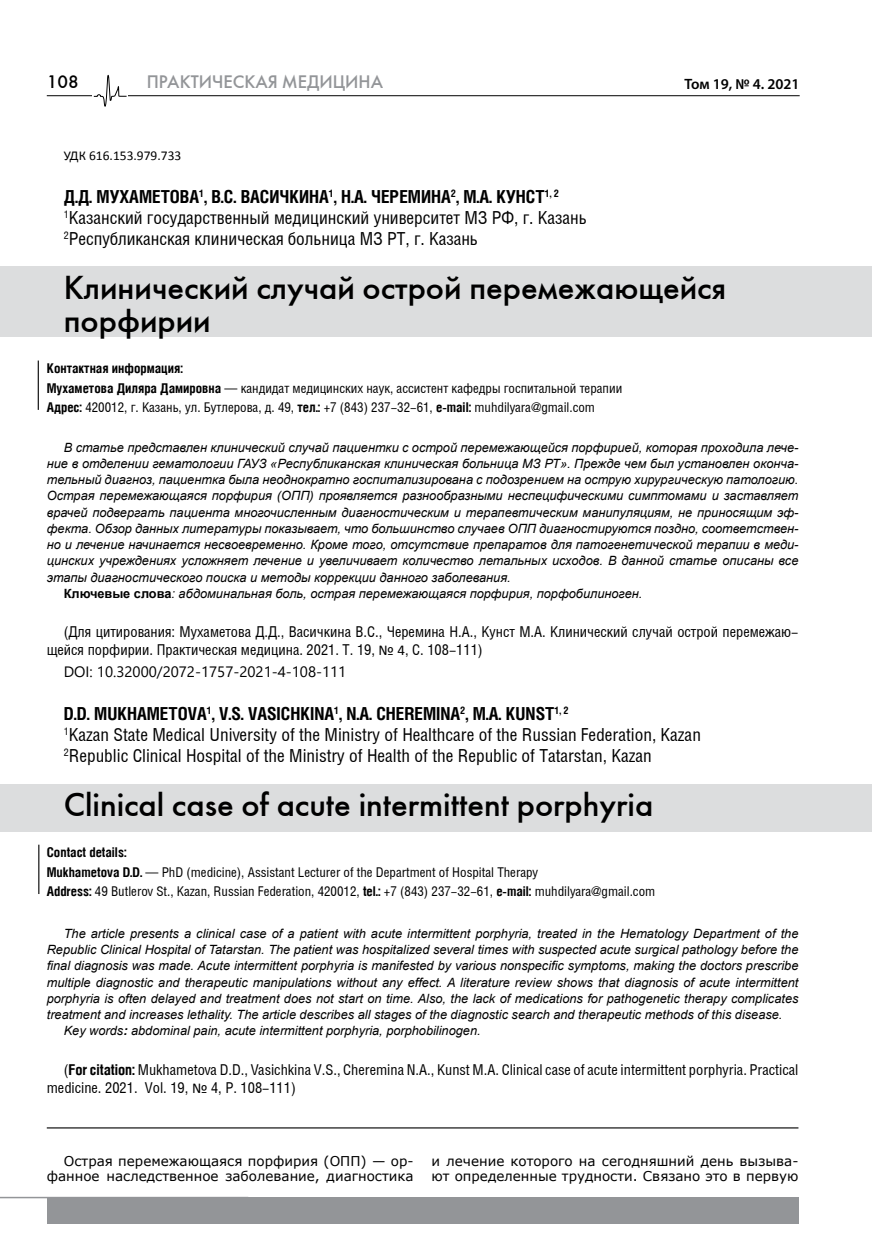
<style>
.page{position:relative;width:872px;height:1255px;background:#fff}
.page>*{position:absolute;margin:0;border:0;box-sizing:border-box;transform-origin:0 0}
.t1{font:33px/33px "Futuris C";color:#000}
.t2{font:18px/21px "Helios Cond";color:#000}
.t3{font:18px "Futuris C";color:#939598}
.t4{font:18px "Futuris C";color:#000}
.t5{font:15px/18px "Helios Cond";color:#000}
.t6{font:15px "Segoe UI";color:#000}
.t7{font:600 15px "Myriad Pro";color:#000}
.t8{font:13.5px/19.5px "Helios Cond";color:#000}
.t9{font:13.5px/15px "Verdana";color:#000;text-align:right}
.t10{font:13.5px "Calibri";color:#000}
.t11{font:italic 12.75px "Arial";color:#000}
.s1{font-weight:700}
.s2{font-weight:700;font-style:normal}
.s3{font-family:"Calibri"}
</style>
<div class="page">
<hr style="left:47px;top:95px;width:752px;height:1px;background:#000">
<div style="left:47px;top:1196px;width:751px;height:27px;background:#939598"></div>
<hr style="left:0;top:1196px;width:248px;height:2px;background:#939598">
<div style="left:93px;top:74px;width:35px;height:33px;background:#fff"></div>
<svg style="left:93px;top:74px;width:34px;height:33px"></svg>
<div style="left:0;top:266px;width:872px;height:70px;background:#dcddde"></div>
<div style="left:0;top:784px;width:872px;height:47px;background:#dcddde"></div>
<hr style="left:38px;top:360px;width:1px;height:50px;background:#000">
<hr style="left:38px;top:844px;width:1px;height:50px;background:#000">
<hr style="left:47px;top:1127px;width:751px;height:1px;background:#000">
<h2 class="t4" style="left:47px;top:71px;width:33px">108</h2>
<h2 class="t3" style="left:147px;top:71px;width:238px">ПРАКТИЧЕСКАЯ МЕДИЦИНА</h2>
<p class="t7" style="left:684px;top:75px;width:117px">Том 19, № 4. 2021</p>
<p class="t10" style="left:64px;top:147px;width:119px">УДК 616.153.979.733</p>
<h2 class="t2" style="left:64px;top:186px;width:524px"><span class="s1">Д.Д. МУХАМЕТОВА</span><sup>1</sup><span class="s1">, В.С. ВАСИЧКИНА</span><sup>1</sup><span class="s1">, Н.А. ЧЕРЕМИНА</span><sup>2</sup><span class="s1">, М.А. КУНСТ</span><sup>1,</sup> <sup>2<br></sup><sup>1</sup>Казанский государственный медицинский университет МЗ РФ, г. Казань<br><sup>2</sup>Республиканская клиническая больница МЗ РТ, г. Казань</h2>
<h1 class="t1" style="left:64px;top:271px;width:664px">Клинический случай острой перемежающейся порфирии</h1>
<p class="t8" style="left:47px;top:359px;width:577px"><span class="s1">Контактная информация:<br>Мухаметова Диляра Дамировна</span> — кандидат медицинских наук, ассистент кафедры госпитальной терапии<br><span class="s1">Адрес:</span> 420012, г. Казань, ул. Бутлерова, д. 49, <span class="s1">тел.:</span> +7 (843) 237-32-61, <span class="s1">e-mail:</span> muhdilyara@gmail.com</p>
<p class="t11" style="left:64px;top:439px;width:736px">В статье представлен клинический случай пациентки с острой перемежающейся порфирией, которая проходила лече-</p>
<p class="t11" style="left:47px;top:455px;width:753px">ние в отделении гематологии ГАУЗ «Республиканская клиническая больница МЗ РТ». Прежде чем был установлен оконча-</p>
<p class="t11" style="left:47px;top:471px;width:753px">тельный диагноз, пациентка была неоднократно госпитализирована с подозрением на острую хирургическую патологию.</p>
<p class="t11" style="left:47px;top:487px;width:753px">Острая перемежающаяся порфирия (ОПП) проявляется разнообразными неспецифическими симптомами и заставляет</p>
<p class="t11" style="left:47px;top:504px;width:753px">врачей подвергать пациента многочисленным диагностическим и терапевтическим манипуляциям, не приносящим эф-</p>
<p class="t11" style="left:47px;top:520px;width:753px">фекта. Обзор данных литературы показывает, что большинство случаев ОПП диагностируются поздно, соответствен-</p>
<p class="t11" style="left:47px;top:536px;width:753px">но и лечение начинается несвоевременно. Кроме того, отсутствие препаратов для патогенетической терапии в меди-</p>
<p class="t11" style="left:47px;top:552px;width:753px">цинских учреждениях усложняет лечение и увеличивает количество летальных исходов. В данной статье описаны все</p>
<p class="t11" style="left:47px;top:568px;width:465px">этапы диагностического поиска и методы коррекции данного заболевания.</p>
<p class="t11" style="left:64px;top:585px;width:580px"><span class="s2">Ключевые слова</span>: абдоминальная боль, острая перемежающаяся порфирия, порфобилиноген.</p>
<p class="t5" style="left:47px;top:623px;width:753px;text-indent:17px">(Для цитирования: Мухаметова Д.Д., Васичкина В.С., Черемина Н.А., Кунст М.А. Клинический случай острой перемежаю&shy;щейся порфирии. Практическая медицина. 2021. Т. 19, <span class="s3">№ 4</span>, С. 108-111)</p>
<p class="t6" style="left:64px;top:657px;width:284px">DOI: 10.32000/2072-1757-2021-4-108-111</p>
<p class="t2" style="left:64px;top:702px;width:638px"><span class="s1">D.D. MUKHAMETOVA</span><sup>1</sup><span class="s1">, V.S. VASICHKINA</span><sup>1</sup><span class="s1">, N.A. CHEREMINA</span><sup>2</sup><span class="s1">, M.A. KUNST</span><sup>1,</sup> <sup>2<br></sup><sup>1</sup>Kazan State Medical University of the Ministry of Healthcare of the Russian Federation, Kazan<br><sup>2</sup>Republic Clinical Hospital of the Ministry of Health of the Republic of Tatarstan, Kazan</p>
<h1 class="t1" style="left:64px;top:788px;width:591px">Clinical case of acute intermittent porphyria</h1>
<p class="t8" style="left:47px;top:842px;width:610px"><span class="s1">Contact details:<br>Mukhametova D.D.</span> — PhD (medicine), Assistant Lecturer of the Department of Hospital Therapy<br><span class="s1">Address:</span> 49 Butlerov St., Kazan, Russian Federation, 420012, <span class="s1">tel.:</span> +7 (843) 237-32-61, <span class="s1">e-mail:</span> muhdilyara@gmail.com</p>
<p class="t11" style="left:64px;top:925px;width:736px">The article presents a clinical case of a patient with acute intermittent porphyria, treated in the Hematology Department of the</p>
<p class="t11" style="left:47px;top:941px;width:753px">Republic Clinical Hospital of Tatarstan. The patient was hospitalized several times with suspected acute surgical pathology before the</p>
<p class="t11" style="left:47px;top:957px;width:753px">final diagnosis was made. Acute intermittent porphyria is manifested by various nonspecific symptoms, making the doctors prescribe</p>
<p class="t11" style="left:47px;top:973px;width:753px">multiple diagnostic and therapeutic manipulations without any effect. A literature review shows that diagnosis of acute intermittent</p>
<p class="t11" style="left:47px;top:990px;width:753px">porphyria is often delayed and treatment does not start on time. Also, the lack of medications for pathogenetic therapy complicates</p>
<p class="t11" style="left:47px;top:1006px;width:737px">treatment and increases lethality. The article describes all stages of the diagnostic search and therapeutic methods of this disease.</p>
<p class="t11" style="left:64px;top:1022px;width:418px">Key words<span class="s1">:</span> abdominal pain, acute intermittent porphyria, porphobilinogen.</p>
<p class="t5" style="left:47px;top:1060px;width:753px;text-indent:17px">(<span class="s1">For citation:</span> Mukhametova D.D., Vasichkina V.S., Cheremina N.A., Kunst M.A. Clinical case of acute intermittent porphyria. Practical medicine. 2021. Vol. 19, <span class="s3">№</span> 4, P. 108-111)</p>
<p class="t9" style="left:47px;top:1152px;width:368px">Острая перемежающаяся порфирия (ОПП) — ор&shy;фанное наследственное заболевание, диагностика</p>
<p class="t9" style="left:431px;top:1152px;width:368px;text-align:left">и лечение которого на сегодняшний день вызыва&shy;ют определенные трудности. Связано это в первую</p>
</div>
